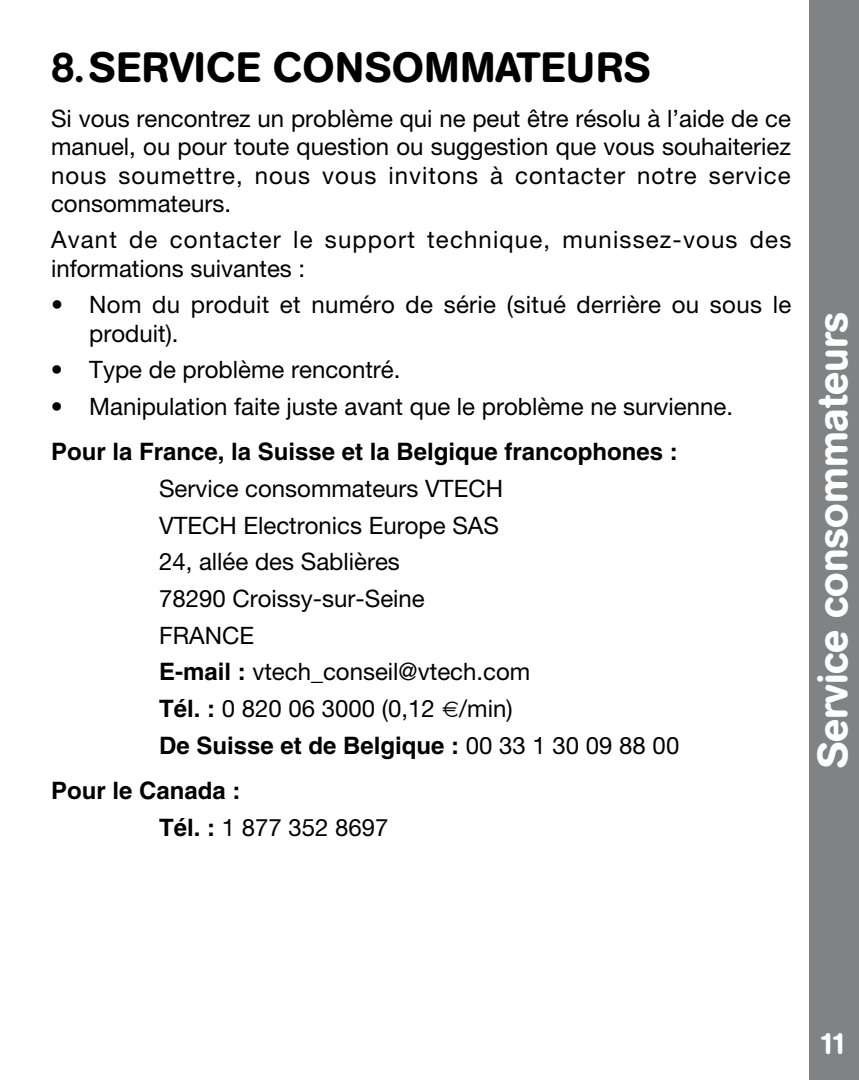
<style>
.page{position:relative;width:859px;height:1080px;background:#fff}
.page>*{position:absolute;margin:0;border:0;box-sizing:border-box;transform-origin:0 0}
.t1{font:500 42px "AG Book Rounded";letter-spacing:.02em;color:#000}
.t2{font:500 42px "AG Book Rounded";color:#fff}
.t3{font:500 30px "AG Book Rounded";color:#fff}
.t4{font:24px/36.6px "Helvetica 55 Roman";color:#000}
.t5{font:700 24px/45.3px "Helvetica";color:#000}
.t6{font:24px/28.2px "Helvetica 55 Roman";letter-spacing:.05em;color:#000}
.s1{font-family:"Helvetica";font-weight:700}
.s2{font-family:"Helvetica CY Plain"}
.s3{font-family:"Helvetica 55 Roman";font-weight:400}
</style>
<div class="page">
<div style="left:809px;top:0;width:50px;height:1080px;background:#808284"></div>
<h1 class="t1" style="left:51px;top:43px;width:601px">8.SERVICE CONSOMMATEURS</h1>
<p class="t4" style="left:51px;top:104px;width:741px;line-height:28.2px;text-align:justify">Si vous rencontrez un problème qui ne peut être résolu à l’aide de ce manuel, ou pour toute question ou suggestion que vous souhaiteriez nous soumettre, nous vous invitons à contacter notre service consommateurs.</p>
<p class="t6" style="left:51px;top:225px;width:742px">Avant de contacter le support technique, munissez-vous des informations suivantes :</p>
<p class="t4" style="left:89px;top:290px;width:704px;line-height:28.2px;text-indent:-38px">• Nom du produit et numéro de série (situé derrière ou sous le produit).</p>
<p class="t4" style="left:51px;top:351px;width:351px">• Type de problème rencontré.</p>
<p class="t4" style="left:51px;top:388px;width:683px">• Manipulation faite juste avant que le problème ne survienne.</p>
<p class="t5" style="left:51px;top:429px;width:628px">Pour la France, la Suisse et la Belgique francophones :</p>
<p class="t4" style="left:159px;top:470px;width:373px">Service consommateurs VTECH<br>VTECH Electronics Europe SAS<br>24, allée des Sablières<br>78290 Croissy-sur-Seine<br>FRANCE<br><span class="s1">E-mail :</span> vtech_conseil@vtech.com<br><span class="s1">Tél. :</span> 0 820 06 3000 (0,12 <span class="s2">€</span>/min)</p>
<p class="t5" style="left:51px;top:722px;width:630px;text-indent:108px">De Suisse et de Belgique : <span class="s3">00 33 1 30 09 88 00<br></span>Pour le Canada :</p>
<p class="t4" style="left:159px;top:809px;width:231px"><span class="s1">Tél. :</span> 1 877 352 8697</p>
<h1 class="t2" style="left:808px;top:768px;width:458px;rotate:-90deg">Service consommateurs</h1>
<p class="t3" style="left:818px;top:1026px;width:30px">11</p>
</div>
